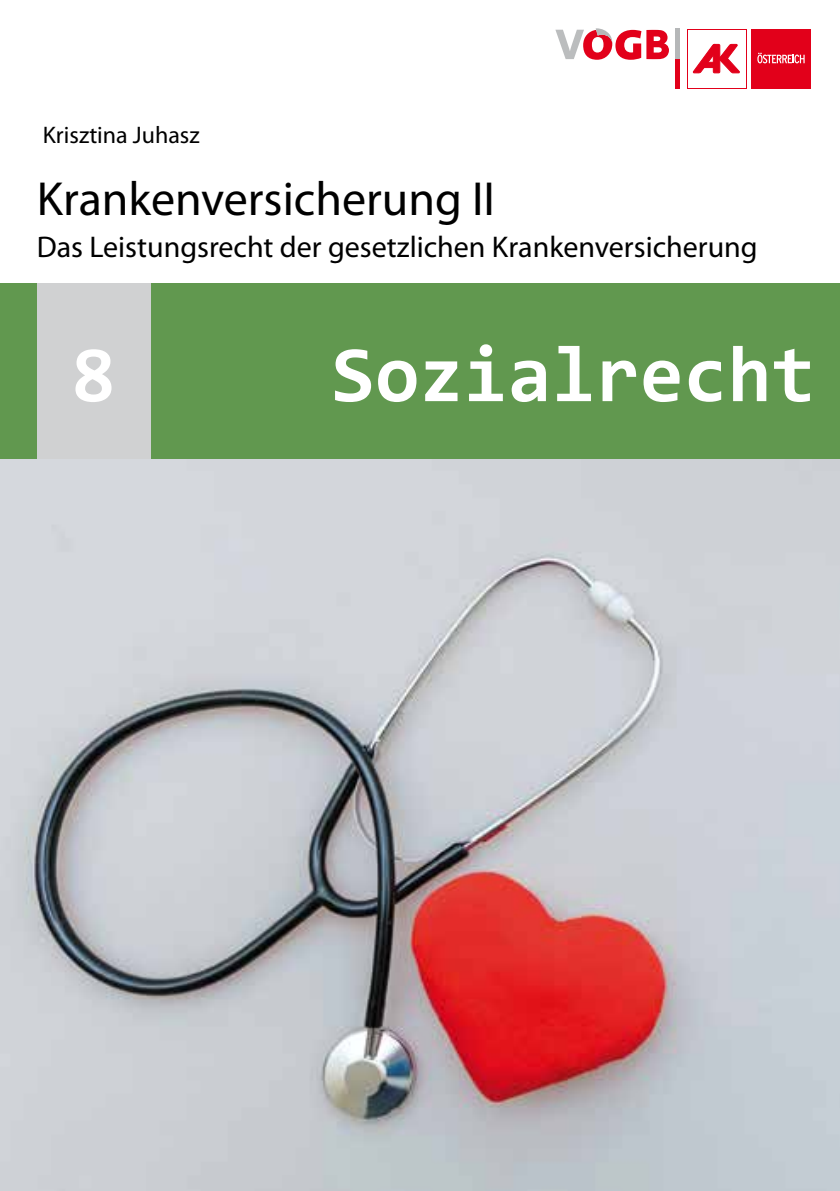
<style>
.page{position:relative;width:840px;height:1191px;background:#fff}
.page>*{position:absolute;margin:0;border:0;box-sizing:border-box;transform-origin:0 0}
.t1{font:700 80px "Consolas";color:#fff}
.t2{font:48px "Myriad Pro";color:#000}
.t3{font:30px "Myriad Pro";color:#000}
.t4{font:24px "Myriad Pro";color:#000}
</style>
<div class="page">
<img style="left:0;top:459px;width:839px;height:732px">
<div style="left:0;top:283px;width:839px;height:176px;background:#61984f"></div>
<svg style="left:687px;top:29px;width:59px;height:59px"></svg>
<div style="left:687px;top:30px;width:58px;height:57px;background:#fff"></div>
<svg style="left:692px;top:44px;width:47px;height:29px"></svg>
<div style="left:750px;top:29px;width:60px;height:59px;background:#e2001a"></div>
<svg style="left:757px;top:53px;width:47px;height:10px"></svg>
<div style="left:674px;top:29px;width:5px;height:30px;background:#b5b7b8"></div>
<div style="left:674px;top:59px;width:5px;height:30px;background:#e2001a"></div>
<svg style="left:555px;top:28px;width:113px;height:32px"></svg>
<div style="left:37px;top:283px;width:113px;height:176px;background:#d0d1d2"></div>
<p class="t4" style="left:43px;top:120px;width:158px">Krisztina Juhasz</p>
<h2 class="t2" style="left:37px;top:170px;width:459px">Krankenversicherung II</h2>
<p class="t3" style="left:37px;top:229px;width:722px">Das Leistungsrecht der gesetzlichen Krankenversicherung</p>
<h1 class="t1" style="left:71px;top:324px;width:45px">8</h1>
<h1 class="t1" style="left:331px;top:323px;width:485px">Sozialrecht</h1>
</div>
